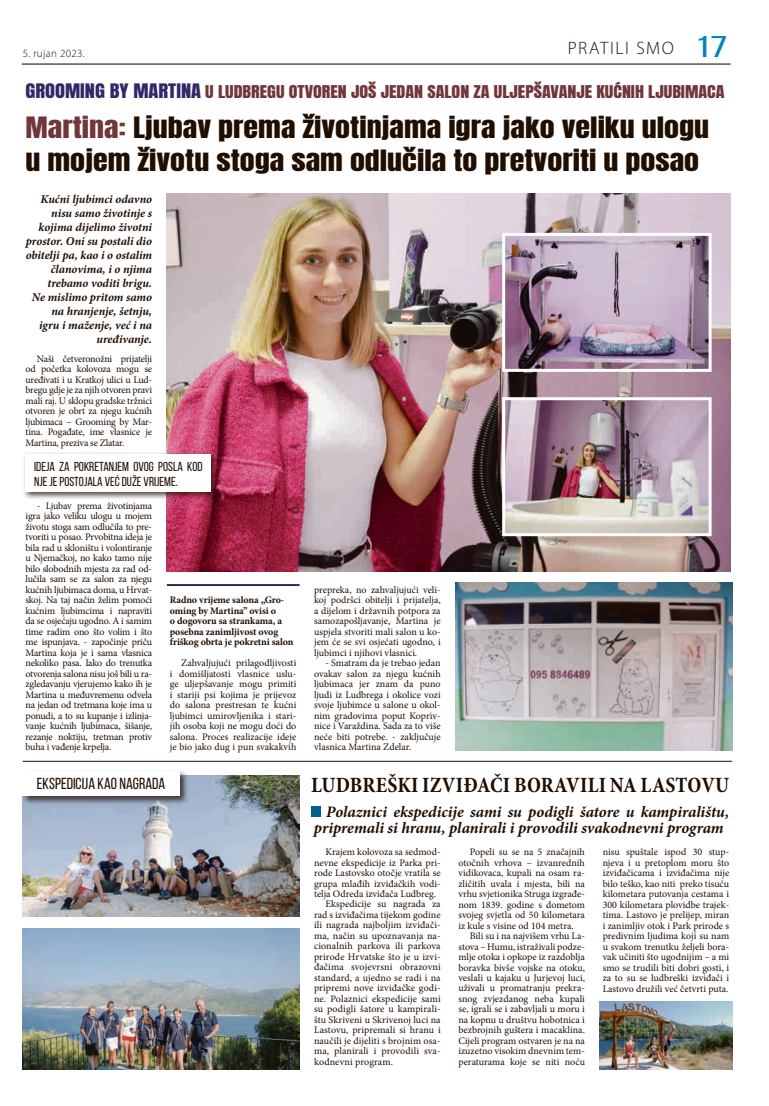
<style>
.page{position:relative;width:769px;height:1106px;background:#fff}
.page>*{position:absolute;margin:0;border:0;box-sizing:border-box;transform-origin:0 0}
.t1{font:25px/32px "Anton";color:#200e00;scale:1.2 1}
.t2{font:700 condensed 22px "Minion Pro";letter-spacing:.01em;color:#200e00}
.t3{font:300 18px "Myriad Pro";letter-spacing:.085em;color:#200e00}
.t4{font:italic 700 16px/16px "Minion Pro";letter-spacing:-.005em;color:#200e00}
.t5{font:16px "Bebas Neue";color:#200e00}
.t6{font:15px "Anton";color:#713639;scale:1.2 1}
.t7{font:13px/15px "Bebas Neue";color:#200e00}
.t8{font:italic 700 12px/14px "Minion Pro";letter-spacing:-.005em;color:#200e00;text-align:right}
.t9{font:300 11px "Myriad Pro";letter-spacing:.03em;color:#200e00}
.t10{font:10px/10.5px "Minion Pro";color:#200e00;text-align:justify}
.t11{font:700 10px/10.5px "Minion Pro";letter-spacing:-.01em;color:#200e00}
.s1{font-family:"Bebas Neue";font-weight:400;font-size:30px;color:#0085be}
.s2{font-size:17px;color:#342767}
.s3{color:#713639}
</style>
<div class="page">
<hr style="left:22px;top:64px;width:708px;height:1px;background:#000">
<hr style="left:167px;top:584px;width:132px;height:2px;background:#342767">
<img style="left:455px;top:582px;width:276px;height:168px">
<img style="left:167px;top:194px;width:563px;height:377px">
<img style="left:506px;top:237px;width:201px;height:131px">
<div style="left:502px;top:233px;width:209px;height:139px;border:3px solid #fff"></div>
<img style="left:506px;top:401px;width:201px;height:131px">
<div style="left:502px;top:397px;width:209px;height:139px;border:3px solid #fff"></div>
<hr style="left:23px;top:760px;width:708px;height:1px;background:#200e00">
<div style="left:22px;top:451px;width:196px;height:49px;background:#200e00;opacity:.75"></div>
<div style="left:26px;top:454px;width:185px;height:38px;background:#fff"></div>
<img style="left:23px;top:776px;width:276px;height:141px">
<img style="left:23px;top:928px;width:276px;height:141px">
<div style="left:21px;top:769px;width:168px;height:36px;background:#200e00;opacity:.75"></div>
<div style="left:23px;top:771px;width:157px;height:24px;background:#fff"></div>
<div style="left:311px;top:806px;width:9px;height:10px;background:#005f8f"></div>
<img style="left:599px;top:1001px;width:132px;height:68px">
<p class="t9" style="left:23px;top:47px;width:64px">5. rujan 2023.</p>
<h3 class="t3" style="left:567px;top:37px;width:161px">PRATILI SMO <span class="s1">17</span></h3>
<h3 class="t6" style="left:26px;top:84px;width:583px"><span class="s2">GROOMING BY MARTINA</span> U LUDBREGU OTVOREN JOŠ JEDAN SALON ZA ULJEPŠAVANJE KUĆNIH LJUBIMACA</h3>
<h1 class="t1" style="left:26px;top:114px;width:571px"><span class="s3">Martina:</span> Ljubav prema životinjama igra jako veliku ulogu u mojem životu stoga sam odlučila to pretvoriti u posao</h1>
<p class="t8" style="left:26px;top:192px;width:128px">Kućni ljubimci odavno nisu samo životinje s kojima dijelimo životni prostor. Oni su postali dio obitelji pa, kao i o ostalim članovima, i o njima trebamo voditi brigu.<br>Ne mislimo pritom samo na hranjenje, šetnju,<br>igru i maženje, već i na uređivanje.</p>
<p class="t10" style="left:26px;top:353px;width:128px;text-indent:11px">Naši četveronožni prijatelji od početka kolovoza mogu se uređivati i u Kratkoj ulici u Lud&shy;bregu gdje je za njih otvoren pravi mali raj. U sklopu gradske tržnici otvoren je obrt za njegu kućnih ljubimaca – Grooming by Mar&shy;tina. Pogađate, ime vlasnice je Martina, preziva se Zlatar.</p>
<h3 class="t7" style="left:34px;top:458px;width:170px">IDEJA ZA POKRETANJEM OVOG POSLA KOD<br>NJE JE POSTOJALA VEĆ DUŽE VRIJEME.</h3>
<p class="t10" style="left:26px;top:500px;width:128px;text-indent:11px">- Ljubav prema životinjama igra jako veliku ulogu u mojem životu stoga sam odlučila to pre&shy;tvoriti u posao. Prvobitna ideja je bila rad u skloništu i volontiranje u Njemačkoj, no kako tamo nije bilo slobodnih mjesta za rad od&shy;lučila sam se za salon za njegu kućnih ljubimaca doma, u Hrvat&shy;skoj. Na taj način želim pomoći kućnim ljubimcima i napraviti da se osjećaju ugodno. A i samim time radim ono što volim i što me ispunjava. - započinje priču Martina koja je i sama vlasnica nekoliko pasa. Iako do trenutka otvorenja salona nisu još bili u ra&shy;zgledavanju vjerujemo kako ih je Martina u međuvremenu odvela na jedan od tretmana koje ima u ponudi, a to su kupanje i izlinja&shy;vanje kućnih ljubimaca, šišanje, rezanje noktiju, tretman protiv buha i vađenje krpelja.</p>
<p class="t11" style="left:170px;top:594px;width:125px">Radno vrijeme salona „Gro&shy;oming by Martina” ovisi o<br>o dogovoru sa strankama, a posebna zanimljivost ovog friškog obrta je pokretni salon</p>
<p class="t10" style="left:170px;top:658px;width:128px;text-indent:11px">Zahvaljujući prilagodljivosti i domišljatosti vlasnice uslu&shy;ge uljepšavanje mogu primiti i stariji psi kojima je prijevoz do salona prestresan te kućni ljubimci umirovljenika i stari&shy;jih osoba koji ne mogu doći do salona. Proces realizacije ideje je bio jako dug i pun svakakvih</p>
<h3 class="t5" style="left:37px;top:775px;width:130px">EKSPEDICIJA KAO NAGRADA</h3>
<p class="t10" style="left:314px;top:584px;width:128px">prepreka, no zahvaljujući veli&shy;koj podršci obitelji i prijatelja, a dijelom i državnih potpora za samozapošljavanje, Martina je uspjela stvoriti mali salon u ko&shy;jem će se svi osjećati ugodno, i ljubimci i njihovi vlasnici.</p>
<p class="t10" style="left:314px;top:658px;width:128px;text-indent:11px">- Smatram da je trebao jedan ovakav salon za njegu kućnih ljubimaca jer znam da puno ljudi iz Ludbrega i okolice vozi svoje ljubimce u salone u okol&shy;nim gradovima poput Kopriv&shy;nice i Varaždina. Sada za to više neće biti potrebe. - zaključuje vlasnica Martina Zdelar.</p>
<h2 class="t2" style="left:311px;top:770px;width:419px">LUDBREŠKI IZVIĐAČI BORAVILI NA LASTOVU</h2>
<h3 class="t4" style="left:314px;top:803px;width:416px;text-indent:12px">Polaznici ekspedicije sami su podigli šatore u kampiralištu, pripremali si hranu, planirali i provodili svakodnevni program</h3>
<p class="t10" style="left:325px;top:846px;width:117px">Krajem kolovoza sa sedmod-</p>
<p class="t10" style="left:314px;top:857px;width:128px">nevne ekspedicije iz Parka pri-</p>
<p class="t10" style="left:314px;top:867px;width:128px">rode Lastovsko otočje vratila se</p>
<p class="t10" style="left:314px;top:878px;width:128px">grupa mlađih izviđačkih vodi-</p>
<p class="t10" style="left:314px;top:888px;width:123px">telja Odreda izviđača Ludbreg.</p>
<p class="t10" style="left:325px;top:899px;width:117px">Ekspedicije su nagrada za</p>
<p class="t10" style="left:314px;top:909px;width:128px">rad s izviđačima tijekom godine</p>
<p class="t10" style="left:314px;top:920px;width:128px">ili nagrada najboljim izviđači-</p>
<p class="t10" style="left:314px;top:930px;width:128px">ma, način su upoznavanja na-</p>
<p class="t10" style="left:314px;top:941px;width:128px">cionalnih parkova ili parkova</p>
<p class="t10" style="left:314px;top:951px;width:128px">prirode Hrvatske što je u izvi-</p>
<p class="t10" style="left:314px;top:962px;width:128px">đačima svojevrsni obrazovni</p>
<p class="t10" style="left:314px;top:972px;width:128px">standard, a ujedno se radi i na</p>
<p class="t10" style="left:314px;top:983px;width:128px">pripremi nove izviđačke godi-</p>
<p class="t10" style="left:314px;top:993px;width:128px">ne. Polaznici ekspedicije sami</p>
<p class="t10" style="left:314px;top:1004px;width:128px">su podigli šatore u kampirali-</p>
<p class="t10" style="left:314px;top:1014px;width:128px">štu Skriveni u Skrivenoj luci na</p>
<p class="t10" style="left:314px;top:1025px;width:128px">Lastovu, pripremali si hranu i</p>
<p class="t10" style="left:314px;top:1035px;width:128px">naučili je dijeliti s brojnim osa-</p>
<p class="t10" style="left:314px;top:1046px;width:128px">ma, planirali i provodili sva-</p>
<p class="t10" style="left:314px;top:1056px;width:80px">kodnevni program.</p>
<p class="t10" style="left:458px;top:846px;width:128px;text-indent:11px">Popeli su se na 5 značajnih otočnih vrhova – izvanrednih vidikovaca, kupali na osam ra&shy;zličitih uvala i mjesta, bili na vrhu svjetionika Struga izgrađe&shy;nom 1839. godine s dometom svojeg svjetla od 50 kilometara iz kule s visine od 104 metra.</p>
<p class="t10" style="left:458px;top:930px;width:128px;text-indent:11px">Bili su i na najvišem vrhu La&shy;stova – Humu, istraživali podze&shy;mlje otoka i opkope iz razdoblja boravka bivše vojske na otoku, veslali u kajaku u Jurjevoj luci, uživali u promatranju prekra&shy;snog zvjezdanog neba kupali se, igrali se i zabavljali u moru i na kopnu u društvu hobotnica i bezbrojnih guštera i macaklina.<br>Cijeli program ostvaren je na na izuzetno visokim dnevnim tem&shy;peraturama koje se niti noću</p>
<p class="t10" style="left:602px;top:846px;width:128px">nisu spuštale ispod 30 stup&shy;njeva i u pretoplom moru što izviđačicama i izviđačima nije bilo teško, kao niti preko tisuću kilometara putovanja cestama i 300 kilometara plovidbe trajek&shy;tima. Lastovo je prelijep, miran i zanimljiv otok i Park prirode s predivnim ljudima koji su nam u svakom trenutku željeli bora&shy;vak učiniti što ugodnijim – a mi smo se trudili biti dobri gosti, i za to su se ludbreški izviđači i Lastovo družili već četvrti puta.</p>
</div>
